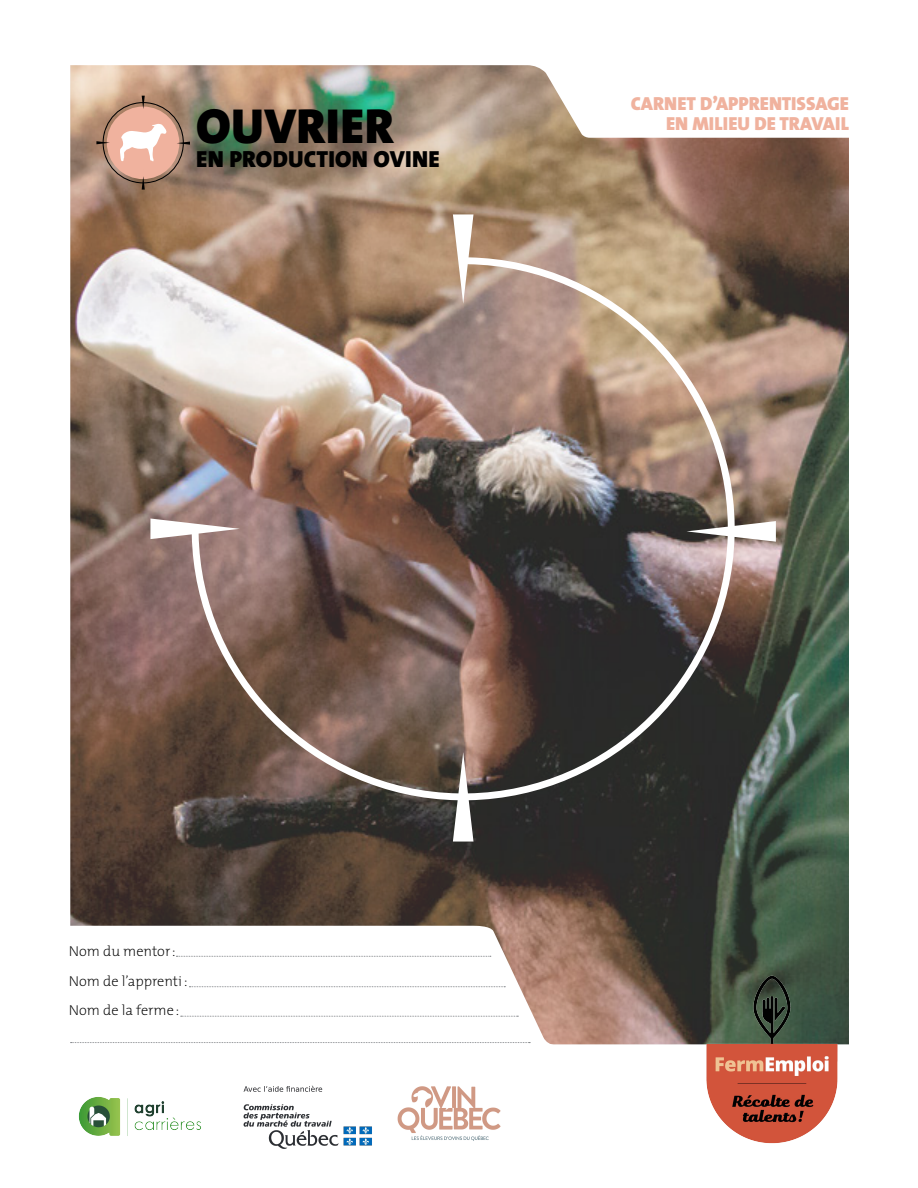
<style>
.page{position:relative;width:918px;height:1188px;background:#fff}
.page>*{position:absolute;margin:0;border:0;box-sizing:border-box;transform-origin:0 0}
.t1{font:900 49.5px "The Sans";letter-spacing:.005em;color:#000}
.t2{font:900 23.4px "The Sans";letter-spacing:.01em;color:#000}
.Caps_tableau{font:900 18.9px/19.5px "The Sans";color:#f0b29e;text-align:right}
.Caps_tableau-2{font:200 14.4px "The Mix";color:#000}
</style>
<div class="page">
<img style="left:70px;top:138px;width:779px;height:788px">
<svg style="left:70px;top:65px;width:779px;height:73px"></svg>
<img style="left:150px;top:214px;width:626px;height:628px">
<svg style="left:70px;top:926px;width:779px;height:119px"></svg>
<svg style="left:176px;top:956px;width:315px;height:1px"></svg>
<svg style="left:71px;top:1042px;width:459px;height:1px"></svg>
<svg style="left:189px;top:986px;width:316px;height:1px"></svg>
<svg style="left:181px;top:1016px;width:337px;height:1px"></svg>
<svg style="left:96px;top:96px;width:94px;height:94px;background:#c59d8a"></svg>
<img style="left:78px;top:1097px;width:123px;height:39px">
<img style="left:397px;top:1086px;width:104px;height:55px">
<img style="left:243px;top:1085px;width:129px;height:64px">
<img style="left:699px;top:968px;width:146px;height:176px">
<p class="t1" style="left:196px;top:85px;width:199px">OUVRIER</p>
<p class="t2" style="left:196px;top:139px;width:245px">EN PRODUCTION OVINE</p>
<p class="Caps_tableau" style="left:631px;top:94px;width:220px">CARNET D’APPRENTISSAGE<br>EN MILIEU DE TRAVAIL</p>
<p class="Caps_tableau-2" style="left:69px;top:939px;width:108px">Nom du mentor:</p>
<p class="Caps_tableau-2" style="left:69px;top:969px;width:120px">Nom de l’apprenti:</p>
<p class="Caps_tableau-2" style="left:69px;top:998px;width:112px">Nom de la ferme:</p>
</div>
